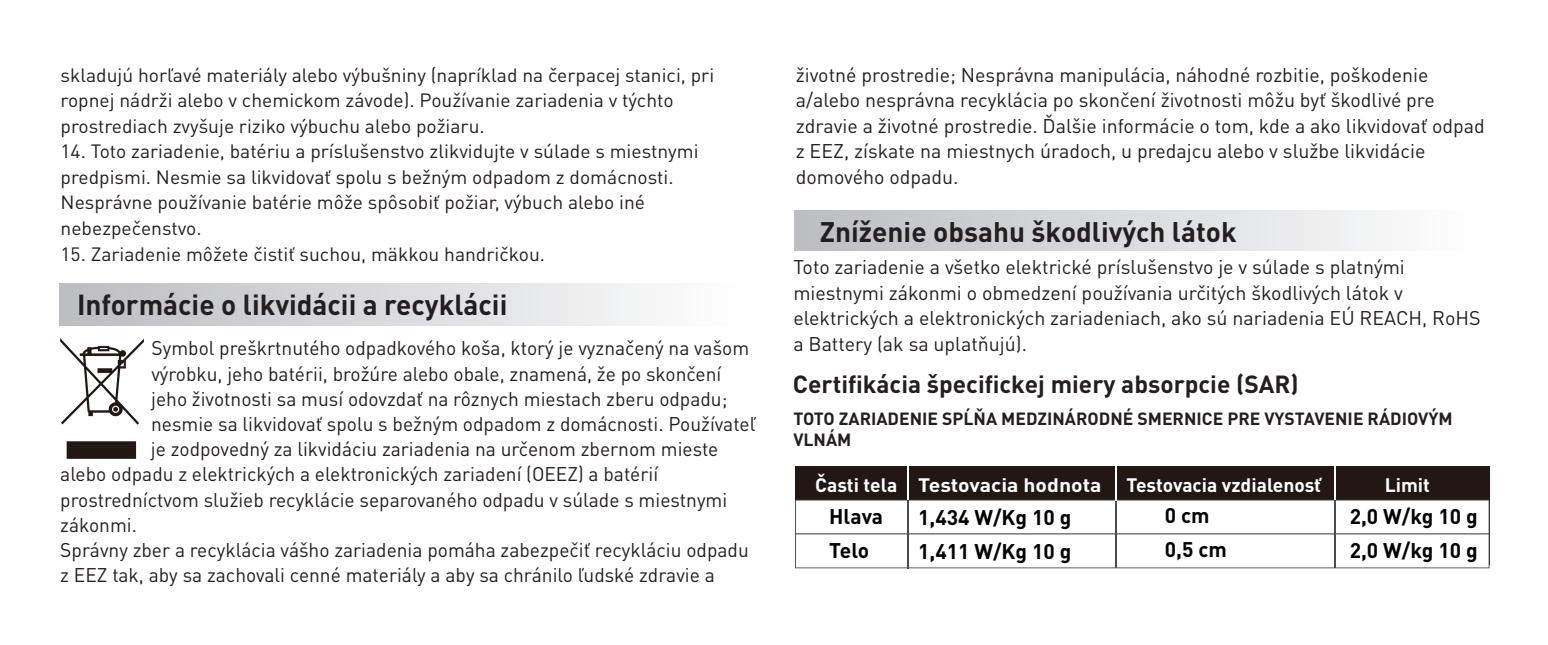
<style>
.page{position:relative;width:1548px;height:645px;background:#fff}
.page>*{position:absolute;margin:0;border:0;box-sizing:border-box;transform-origin:0 0}
.t1{font:700 28.7px "DIN Pro";color:#231f20}
.t2{font:700 28px "DIN Pro";color:#231f20}
.t3{font:700 24.5px "DIN Pro";color:#231f20}
.t4{font:700 21px/33.9px "DIN Pro";color:#030303}
.t5{font:19.6px/25.6px "DIN Pro";color:#231f20}
.t6{font:700 19.25px "DIN Pro";color:#fff}
.t7{font:18.9px/25.6px "DIN Pro";color:#231f20}
.t8{font:700 17.5px/21px "DIN Pro";color:#231f20}
</style>
<div class="page">
<div style="left:60px;top:283px;width:676px;height:42px;background:linear-gradient(to right,#bbbdbf,#fdfdfd)"></div>
<img style="left:61px;top:339px;width:82px;height:119px">
<div style="left:795px;top:210px;width:677px;height:41px;background:linear-gradient(to right,#bbbdbf,#fdfdfe)"></div>
<div style="left:795px;top:466px;width:694px;height:98px;background:#221713"></div>
<div style="left:795px;top:500px;width:694px;height:68px;background:#fff"></div>
<hr style="left:907px;top:500px;width:2px;height:69px;background:#4c4b4b">
<hr style="left:1115px;top:499px;width:1px;height:69px;background:#4c4b4b">
<hr style="left:1334px;top:499px;width:2px;height:69px;background:#4c4b4b">
<hr style="left:907px;top:465px;width:2px;height:35px;background:#fff">
<hr style="left:1115px;top:466px;width:1px;height:35px;background:#fff">
<hr style="left:1334px;top:466px;width:2px;height:34px;background:#fff">
<p class="t7" style="left:61px;top:61px;width:655px">skladujú horľavé materiály alebo výbušniny (napríklad na čerpacej stanici, pri ropnej nádrži alebo v chemickom závode). Používanie zariadenia v týchto prostrediach zvyšuje riziko výbuchu alebo požiaru.</p>
<p class="t7" style="left:61px;top:138px;width:639px">14. Toto zariadenie, batériu a príslušenstvo zlikvidujte v súlade s miestnymi predpismi. Nesmie sa likvidovať spolu s bežným odpadom z domácnosti.<br>Nesprávne používanie batérie môže spôsobiť požiar, výbuch alebo iné nebezpečenstvo.</p>
<p class="t7" style="left:61px;top:240px;width:486px">15. Zariadenie môžete čistiť suchou, mäkkou handričkou.</p>
<h1 class="t1" style="left:77px;top:285px;width:432px">Informácie o likvidácii a recyklácii</h1>
<p class="t5" style="left:151px;top:335px;width:599px">Symbol preškrtnutého odpadkového koša, ktorý je vyznačený na vašom</p>
<p class="t5" style="left:151px;top:360px;width:571px">výrobku, jeho batérii, brožúre alebo obale, znamená, že po skončení</p>
<p class="t5" style="left:151px;top:385px;width:578px">jeho životnosti sa musí odovzdať na rôznych miestach zberu odpadu;</p>
<p class="t5" style="left:151px;top:410px;width:606px">nesmie sa likvidovať spolu s bežným odpadom z domácnosti. Používateľ</p>
<p class="t5" style="left:151px;top:436px;width:569px">je zodpovedný za likvidáciu zariadenia na určenom zbernom mieste</p>
<p class="t5" style="left:60px;top:461px;width:599px">alebo odpadu z elektrických a elektronických zariadení (OEEZ) a batérií</p>
<p class="t5" style="left:60px;top:486px;width:668px">prostredníctvom služieb recyklácie separovaného odpadu v súlade s miestnymi</p>
<p class="t5" style="left:60px;top:511px;width:78px">zákonmi.</p>
<p class="t5" style="left:60px;top:536px;width:690px">Správny zber a recyklácia vášho zariadenia pomáha zabezpečiť recykláciu odpadu</p>
<p class="t5" style="left:60px;top:562px;width:656px">z EEZ tak, aby sa zachovali cenné materiály a aby sa chránilo ľudské zdravie a</p>
<p class="t5" style="left:796px;top:61px;width:690px">životné prostredie; Nesprávna manipulácia, náhodné rozbitie, poškodenie a/alebo nesprávna recyklácia po skončení životnosti môžu byť škodlivé pre zdravie a životné prostredie. Ďalšie informácie o tom, kde a ako likvidovať odpad z EEZ, získate na miestnych úradoch, u predajcu alebo v službe likvidácie domového odpadu.</p>
<h2 class="t2" style="left:820px;top:213px;width:418px">Zníženie obsahu škodlivých látok</h2>
<p class="t5" style="left:793px;top:253px;width:689px">Toto zariadenie a všetko elektrické príslušenstvo je v súlade s platnými miestnymi zákonmi o obmedzení používania určitých škodlivých látok v elektrických a elektronických zariadeniach, ako sú nariadenia EÚ REACH, RoHS a Battery (ak sa uplatňujú).</p>
<p class="t3" style="left:793px;top:367px;width:507px">Certifikácia špecifickej miery absorpcie (SAR)</p>
<p class="t8" style="left:793px;top:408px;width:661px">TOTO ZARIADENIE SPĹŇA MEDZINÁRODNÉ SMERNICE PRE VYSTAVENIE RÁDIOVÝM<br>VLNÁM</p>
<p class="t6" style="left:815px;top:472px;width:288px">Časti tela Testovacia hodnota</p>
<p class="t6" style="left:1126px;top:472px;width:196px">Testovacia vzdialenosť</p>
<p class="t6" style="left:1384px;top:472px;width:47px">Limit</p>
<p class="t4" style="left:829px;top:499px;width:55px">Hlava<br>Telo</p>
<p class="t4" style="left:918px;top:499px;width:155px">1,434 W/Kg 10 g<br>1,411 W/Kg 10 g</p>
<p class="t4" style="left:1165px;top:498px;width:64px">0 cm<br>0,5 cm</p>
<p class="t4" style="left:1349px;top:499px;width:130px">2,0 W/kg 10 g<br>2,0 W/kg 10 g</p>
</div>
